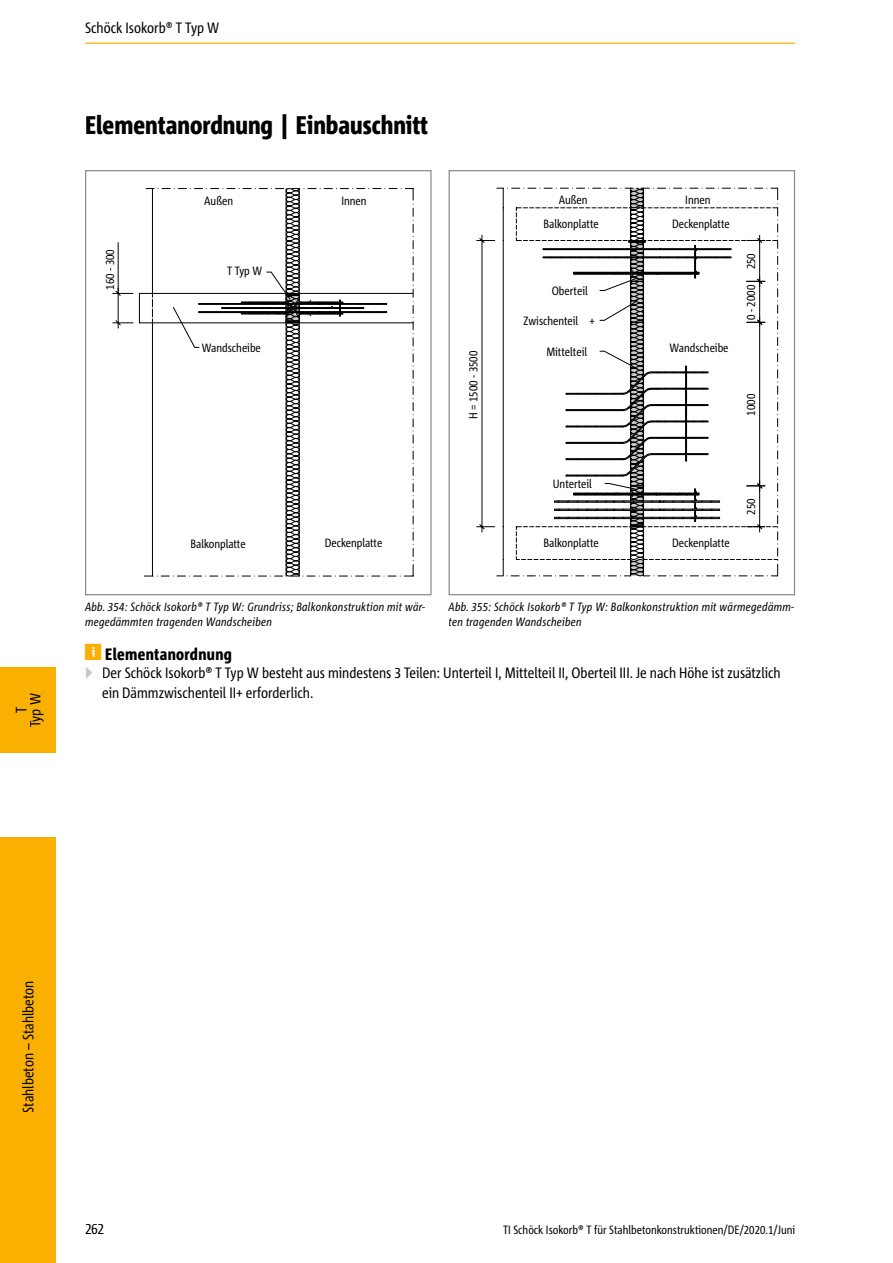
<style>
.page{position:relative;width:893px;height:1263px;background:#fff}
.page>*{position:absolute;margin:0;border:0;box-sizing:border-box;transform-origin:0 0}
.t1{font:800 condensed 25.5px "Corpid Schoeck";color:#000}
.t2{font:800 condensed 16.5px "Corpid Schoeck";letter-spacing:.02em;color:#000}
.t3{font:condensed 15px/19.5px "Corpid Schoeck";color:#000}
.t4{font:12px "Corpid Cd Schoeck";color:#000}
.t5{font:italic condensed 12px/15px "Corpid Schoeck";letter-spacing:.02em;color:#000}
.t6{font:condensed 12px "Corpid Schoeck";color:#000}
.s1{color:#c5c6c6}
</style>
<div class="page">
<div style="left:0;top:837px;width:55px;height:426px;background:#f9b000"></div>
<div style="left:0;top:668px;width:55px;height:85px;background:#f9b000"></div>
<hr style="left:85px;top:43px;width:710px;height:1px;background:#f9b000">
<hr style="left:118px;top:288px;width:1px;height:40px;background:#000">
<svg style="left:113px;top:242px;width:20px;height:84px"></svg>
<svg style="left:144px;top:188px;width:270px;height:389px"></svg>
<div style="left:85px;top:170px;width:347px;height:425px;border:1px solid #878786"></div>
<svg style="left:476px;top:188px;width:303px;height:388px"></svg>
<div style="left:449px;top:170px;width:346px;height:425px;border:1px solid #878786"></div>
<p class="t3" style="left:14px;top:727px;width:36px;line-height:14.1px;text-align:center;rotate:-90deg">T<br>Typ W</p>
<p class="t3" style="left:85px;top:18px;width:136px">Schöck Isokorb® T Typ W</p>
<h1 class="t1" style="left:85px;top:109px;width:345px">Elementanordnung | Einbauschnitt</h1>
<p class="t4" style="left:102px;top:290px;width:42px;rotate:-90deg">160 - 300</p>
<p class="t4" style="left:204px;top:193px;width:30px">Außen</p>
<p class="t4" style="left:341px;top:193px;width:27px">Innen</p>
<p class="t4" style="left:227px;top:263px;width:37px">T Typ W</p>
<p class="t4" style="left:202px;top:341px;width:61px">Wandscheibe</p>
<p class="t4" style="left:466px;top:419px;width:70px;rotate:-90deg">H = 1500 - 3500</p>
<p class="t4" style="left:559px;top:192px;width:30px">Außen</p>
<p class="t4" style="left:685px;top:192px;width:27px">Innen</p>
<p class="t4" style="left:544px;top:216px;width:57px">Balkonplatte</p>
<p class="t4" style="left:672px;top:216px;width:59px">Deckenplatte</p>
<p class="t4" style="left:552px;top:284px;width:37px">Oberteil</p>
<p class="t4" style="left:523px;top:313px;width:73px">Zwischenteil +</p>
<p class="t4" style="left:546px;top:344px;width:42px">Mittelteil</p>
<p class="t4" style="left:669px;top:340px;width:61px">Wandscheibe</p>
<p class="t4" style="left:743px;top:269px;width:18px;rotate:-90deg">250</p>
<p class="t4" style="left:743px;top:320px;width:37px;rotate:-90deg">0 - 2000</p>
<p class="t4" style="left:743px;top:416px;width:23px;rotate:-90deg">1000</p>
<p class="t4" style="left:191px;top:536px;width:57px">Balkonplatte</p>
<p class="t4" style="left:325px;top:535px;width:59px">Deckenplatte</p>
<p class="t5" style="left:85px;top:599px;width:342px">Abb. 354: Schöck Isokorb® T Typ W: Grundriss; Balkonkonstruktion mit wär&shy;megedämmten tragenden Wandscheiben</p>
<p class="t4" style="left:553px;top:477px;width:41px">Unterteil</p>
<p class="t4" style="left:544px;top:535px;width:57px">Balkonplatte</p>
<p class="t4" style="left:672px;top:535px;width:59px">Deckenplatte</p>
<p class="t4" style="left:743px;top:515px;width:18px;rotate:-90deg">250</p>
<p class="t5" style="left:449px;top:599px;width:347px">Abb. 355: Schöck Isokorb® T Typ W: Balkonkonstruktion mit wärmegedämm&shy;ten tragenden Wandscheiben</p>
<p class="t2" style="left:105px;top:644px;width:128px">Elementanordnung</p>
<p class="t3" style="left:102px;top:663px;width:680px;text-indent:-17px"><span class="s1">▶</span> Der Schöck Isokorb® T Typ W besteht aus mindestens 3 Teilen: Unterteil I, Mittelteil II, Oberteil III. Je nach Höhe ist zusätzlich ein Dämmzwischenteil II+ erforderlich.</p>
<p class="t3" style="left:18px;top:1112px;width:134px;rotate:-90deg">Stahlbeton – Stahlbeton</p>
<p class="t3" style="left:85px;top:1219px;width:21px">262</p>
<p class="t6" style="left:503px;top:1222px;width:294px">TI Schöck Isokorb® T für Stahlbetonkonstruktionen/DE/2020.1/Juni</p>
</div>
